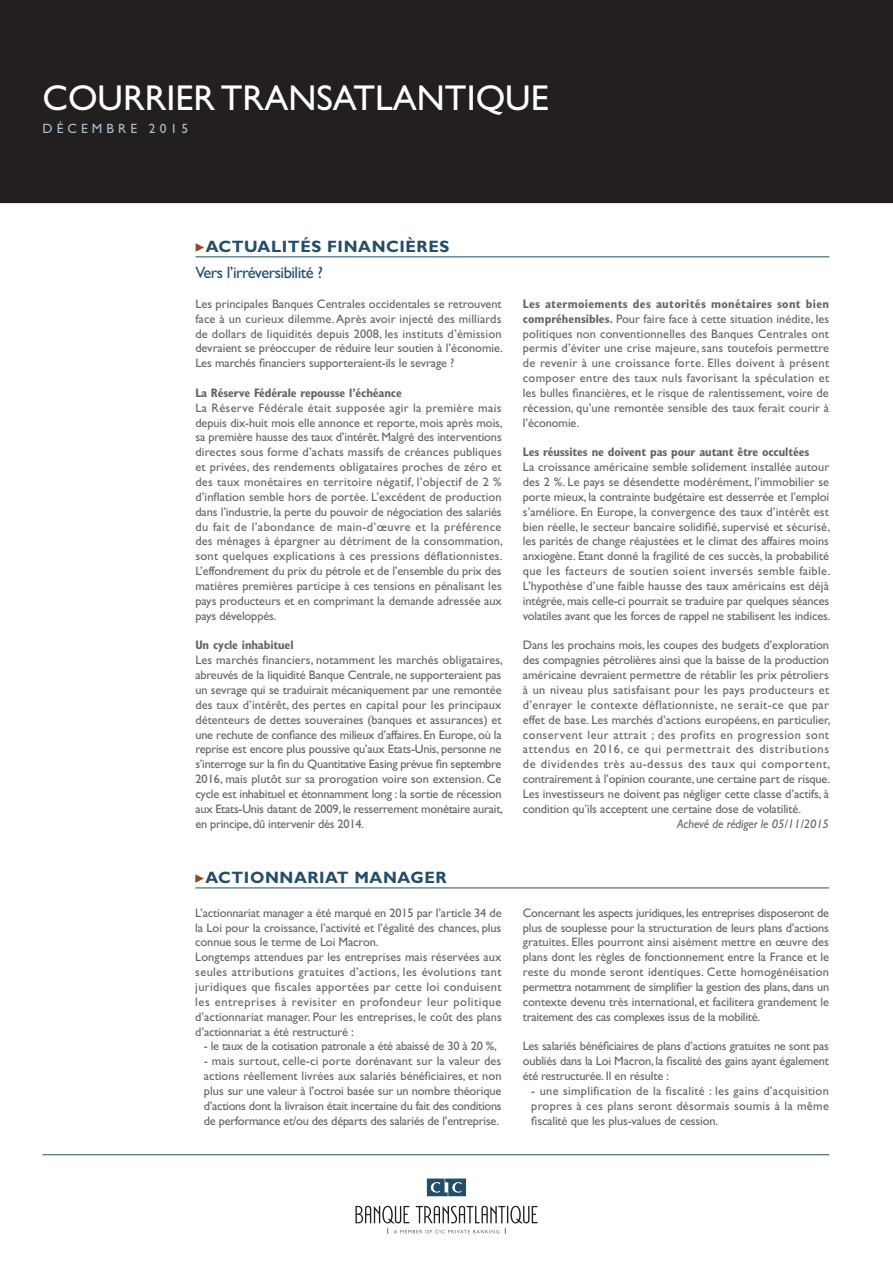
<style>
.page{position:relative;width:893px;height:1263px;background:#fff}
.page>*{position:absolute;margin:0;border:0;box-sizing:border-box;transform-origin:0 0}
.t1{font:36px "Gill Sans Std";color:#fff}
.t2{font:700 16.5px "Gill Sans Std";letter-spacing:.035em;color:#224e68}
.t3{font:16.5px "Gill Sans Std";color:#224e68}
.t4{font:13.5px "Gill Sans Std";letter-spacing:.3em;color:#aabccb}
.t5{font:12.3px/14.9px "Gill Sans Std";letter-spacing:-.005em;color:#636366;text-align:justify}
.t6{font:700 condensed 12.3px "Gill Sans Std";letter-spacing:-.01em;color:#636366}
.t7{font:italic 12.3px "Gill Sans Std";letter-spacing:-.01em;color:#636366}
.s1{font-weight:700;font-stretch:condensed}
</style>
<div class="page">
<hr style="left:43px;top:1154px;width:786px;height:1px;background:#224e68">
<svg style="left:426px;top:1178px;width:40px;height:19px"></svg>
<svg style="left:427px;top:1178px;width:39px;height:18px"></svg>
<svg style="left:355px;top:1206px;width:182px;height:28px"></svg>
<div style="left:0;top:0;width:893px;height:212px;background:#231f20"></div>
<hr style="left:196px;top:257px;width:633px;height:1px;background:#224e68">
<svg style="left:196px;top:243px;width:8px;height:9px"></svg>
<svg style="left:0;top:203px;width:893px;height:9px;background:#fcfcfc"></svg>
<hr style="left:195px;top:888px;width:634px;height:1px;background:#224e68">
<svg style="left:195px;top:874px;width:9px;height:9px"></svg>
<h1 class="t1" style="left:43px;top:77px;width:508px">Courrier Transatlantique</h1>
<p class="t4" style="left:43px;top:120px;width:147px">Déc embre 2015</p>
<h2 class="t2" style="left:206px;top:237px;width:245px">ACTUALITÉS FINANCIÈRES</h2>
<h2 class="t3" style="left:196px;top:263px;width:129px">Vers l’irréversibilité ?</h2>
<p class="t5" style="left:195px;top:296px;width:309px;text-align:left">Les principales Banques Centrales occidentales se retrouvent face à un curieux dilemme. Après avoir injecté des milliards de dollars de liquidités depuis 2008, les instituts d’émission devraient se préoccuper de réduire leur soutien à l’économie.<br>Les marchés financiers supporteraient-ils le sevrage ?</p>
<p class="t6" style="left:195px;top:385px;width:208px">La Réserve Fédérale repousse l’échéance</p>
<p class="t5" style="left:195px;top:400px;width:309px">La Réserve Fédérale était supposée agir la première mais depuis dix-huit mois elle annonce et reporte, mois après mois, sa première hausse des taux d’intérêt. Malgré des interventions directes sous forme d’achats massifs de créances publiques et privées, des rendements obligataires proches de zéro et des taux monétaires en territoire négatif, l’objectif de 2 % d’inflation semble hors de portée. L’excédent de production dans l’industrie, la perte du pouvoir de négociation des salariés du fait de l’abondance de main-d’œuvre et la préférence des ménages à épargner au détriment de la consommation, sont quelques explications à ces pressions déflationnistes.<br>L’effondrement du prix du pétrole et de l’ensemble du prix des matières premières participe à ces tensions en pénalisant les pays producteurs et en comprimant la demande adressée aux pays développés.</p>
<p class="t6" style="left:195px;top:638px;width:100px">Un cycle inhabituel</p>
<p class="t5" style="left:195px;top:653px;width:309px;text-align:left">Les marchés financiers, notamment les marchés obligataires, abreuvés de la liquidité Banque Centrale, ne supporteraient pas un sevrage qui se traduirait mécaniquement par une remontée des taux d’intérêt, des pertes en capital pour les principaux détenteurs de dettes souveraines (banques et assurances) et une rechute de confiance des milieux d’affaires. En Europe, où la reprise est encore plus poussive qu’aux Etats-Unis, personne ne s’interroge sur la fin du Quantitative Easing prévue fin septembre 2016, mais plutôt sur sa prorogation voire son extension. Ce cycle est inhabituel et étonnamment long : la sortie de récession aux Etats-Unis datant de 2009, le resserrement monétaire aurait, en principe, dû intervenir dès 2014.</p>
<h2 class="t2" style="left:205px;top:868px;width:243px">ACTIONNARIAT MANAGER</h2>
<p class="t5" style="left:195px;top:905px;width:308px;text-align:left">L’actionnariat manager a été marqué en 2015 par l’article 34 de la Loi pour la croissance, l’activité et l’égalité des chances, plus connue sous le terme de Loi Macron.<br>Longtemps attendues par les entreprises mais réservées aux seules attributions gratuites d’actions, les évolutions tant juridiques que fiscales apportées par cette loi conduisent les entreprises à revisiter en profondeur leur politique d’actionnariat manager. Pour les entreprises, le coût des plans d’actionnariat a été restructuré :</p>
<p class="t5" style="left:204px;top:1039px;width:294px">- le taux de la cotisation patronale a été abaissé de 30 à 20 %,</p>
<p class="t5" style="left:204px;top:1054px;width:299px">- mais surtout, celle-ci porte dorénavant sur la valeur des actions réellement livrées aux salariés bénéficiaires, et non plus sur une valeur à l’octroi basée sur un nombre théorique d’actions dont la livraison était incertaine du fait des conditions de performance et/ou des départs des salariés de l’entreprise.</p>
<p class="t5" style="left:523px;top:296px;width:308px"><span class="s1">Les atermoiements des autorités monétaires sont bien compréhensibles.</span> Pour faire face à cette situation inédite, les politiques non conventionnelles des Banques Centrales ont permis d’éviter une crise majeure, sans toutefois permettre de revenir à une croissance forte. Elles doivent à présent composer entre des taux nuls favorisant la spéculation et les bulles financières, et le risque de ralentissement, voire de récession, qu’une remontée sensible des taux ferait courir à l’économie.</p>
<p class="t6" style="left:523px;top:445px;width:288px">Les réussites ne doivent pas pour autant être occultées</p>
<p class="t5" style="left:523px;top:460px;width:309px;text-align:left">La croissance américaine semble solidement installée autour des 2 %. Le pays se désendette modérément, l’immobilier se porte mieux, la contrainte budgétaire est desserrée et l’emploi s’améliore. En Europe, la convergence des taux d’intérêt est bien réelle, le secteur bancaire solidifié, supervisé et sécurisé, les parités de change réajustées et le climat des affaires moins anxiogène. Etant donné la fragilité de ces succès, la probabilité que les facteurs de soutien soient inversés semble faible.<br>L’hypothèse d’une faible hausse des taux américains est déjà intégrée, mais celle-ci pourrait se traduire par quelques séances volatiles avant que les forces de rappel ne stabilisent les indices.</p>
<p class="t5" style="left:523px;top:638px;width:309px;text-align:left">Dans les prochains mois, les coupes des budgets d’exploration des compagnies pétrolières ainsi que la baisse de la production américaine devraient permettre de rétablir les prix pétroliers à un niveau plus satisfaisant pour les pays producteurs et d’enrayer le contexte déflationniste, ne serait-ce que par effet de base. Les marchés d’actions européens, en particulier, conservent leur attrait ; des profits en progression sont attendus en 2016, ce qui permettrait des distributions de dividendes très au-dessus des taux qui comportent, contrairement à l’opinion courante, une certaine part de risque.<br>Les investisseurs ne doivent pas négliger cette classe d’actifs, à condition qu’ils acceptent une certaine dose de volatilité.</p>
<p class="t7" style="left:677px;top:816px;width:153px">Achevé de rédiger le 05/11/2015</p>
<p class="t5" style="left:523px;top:905px;width:308px">Concernant les aspects juridiques, les entreprises disposeront de plus de souplesse pour la structuration de leurs plans d’actions gratuites. Elles pourront ainsi aisément mettre en œuvre des plans dont les règles de fonctionnement entre la France et le reste du monde seront identiques. Cette homogénéisation permettra notamment de simplifier la gestion des plans, dans un contexte devenu très international, et facilitera grandement le traitement des cas complexes issus de la mobilité.</p>
<p class="t5" style="left:523px;top:1039px;width:308px">Les salariés bénéficiaires de plans d’actions gratuites ne sont pas oubliés dans la Loi Macron, la fiscalité des gains ayant également été restructurée. I l en résulte :</p>
<p class="t5" style="left:531px;top:1083px;width:299px">- une simplification de la fiscalité : les gains d’acquisition propres à ces plans seront désormais soumis à la même fiscalité que les plus-values de cession.</p>
</div>
